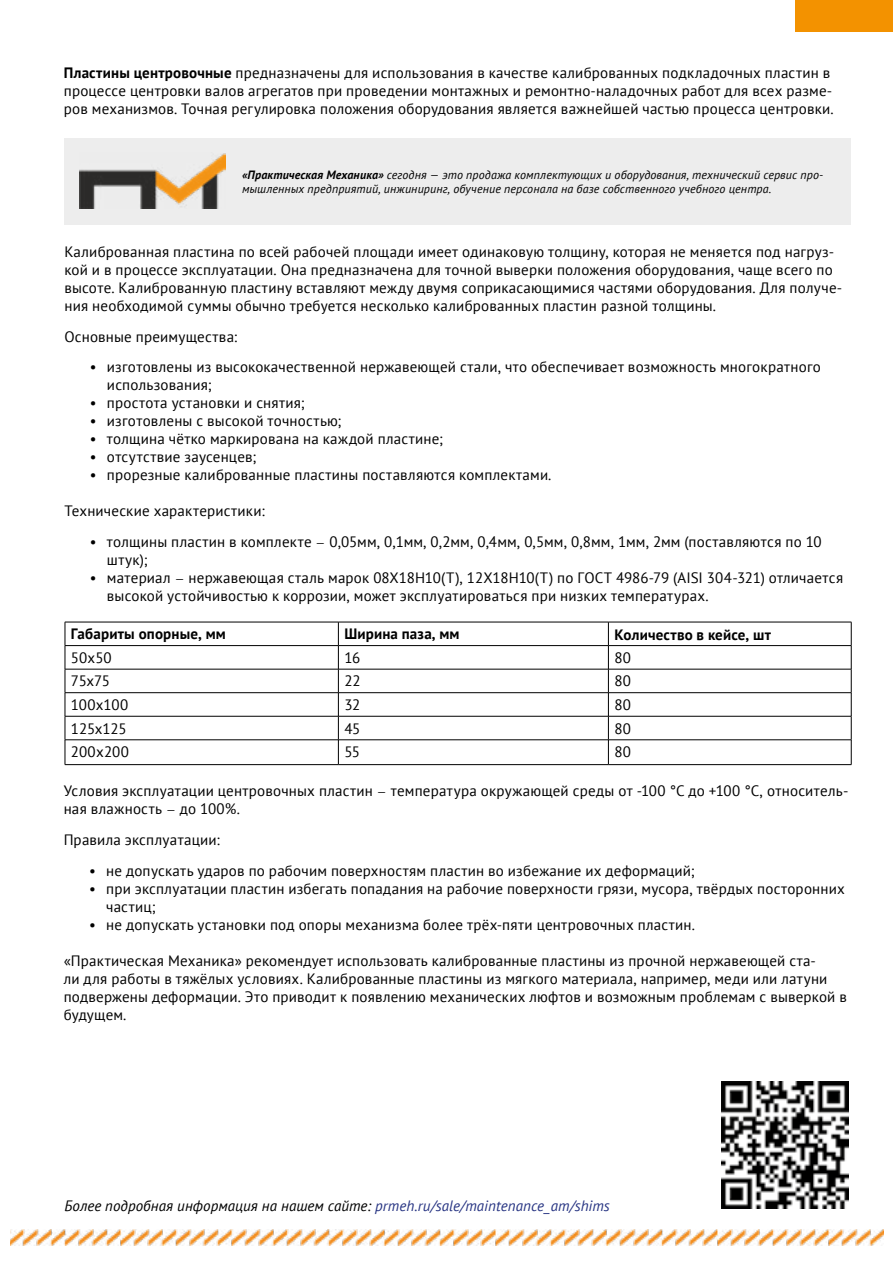
<style>
.page{position:relative;width:893px;height:1263px;background:#fff}
.page>*{position:absolute;margin:0;border:0;box-sizing:border-box;transform-origin:0 0}
.t1{font:15px/18px "PT Sans";letter-spacing:.015em;color:#000}
.t2{font:italic 15px "PT Sans";letter-spacing:.005em;color:#000}
.t3{font:700 15px "PT Sans";letter-spacing:.01em;color:#000}
.t4{font:15px "PT Sans";letter-spacing:-.01em;color:#000}
.t5{font:italic 12px/14.4px "PT Sans";letter-spacing:.01em;color:#000}
.s1{font-weight:700}
.s2{font-size:12px}
.s3{color:#283583}
</style>
<div class="page">
<div style="left:795px;top:0;width:98px;height:32px;background:#f39200"></div>
<img style="left:10px;top:1230px;width:873px;height:15px">
<div style="left:64px;top:138px;width:786px;height:87px;background:#ededed"></div>
<img style="left:79px;top:153px;width:146px;height:56px">
<hr style="left:65px;top:622px;width:273px;height:1px;background:#000">
<hr style="left:338px;top:622px;width:270px;height:1px;background:#000">
<hr style="left:608px;top:622px;width:243px;height:1px;background:#000">
<hr style="left:65px;top:645px;width:273px;height:1px;background:#000">
<hr style="left:338px;top:645px;width:270px;height:1px;background:#000">
<hr style="left:608px;top:645px;width:243px;height:1px;background:#000">
<hr style="left:65px;top:669px;width:273px;height:1px;background:#000">
<hr style="left:338px;top:669px;width:270px;height:1px;background:#000">
<hr style="left:608px;top:669px;width:243px;height:1px;background:#000">
<hr style="left:65px;top:692px;width:273px;height:1px;background:#000">
<hr style="left:338px;top:692px;width:270px;height:1px;background:#000">
<hr style="left:608px;top:692px;width:243px;height:1px;background:#000">
<hr style="left:65px;top:716px;width:273px;height:1px;background:#000">
<hr style="left:338px;top:716px;width:270px;height:1px;background:#000">
<hr style="left:608px;top:716px;width:243px;height:1px;background:#000">
<hr style="left:65px;top:739px;width:273px;height:1px;background:#000">
<svg style="left:65px;top:622px;width:1px;height:142px"></svg>
<hr style="left:338px;top:739px;width:270px;height:1px;background:#000">
<svg style="left:338px;top:622px;width:1px;height:142px"></svg>
<hr style="left:608px;top:739px;width:243px;height:1px;background:#000">
<svg style="left:608px;top:622px;width:1px;height:142px"></svg>
<svg style="left:851px;top:622px;width:1px;height:142px"></svg>
<hr style="left:65px;top:764px;width:273px;height:1px;background:#000">
<hr style="left:338px;top:764px;width:270px;height:1px;background:#000">
<hr style="left:608px;top:764px;width:243px;height:1px;background:#000">
<img style="left:721px;top:1081px;width:128px;height:128px">
<p class="t1" style="left:64px;top:63px;width:771px"><span class="s1">Пластины центровочные</span> предназначены для использования в качестве калиброванных подкладочных пластин в процессе центровки валов агрегатов при проведении монтажных и ремонтно-наладочных работ для всех разме&shy;ров механизмов. Точная регулировка положения оборудования является важнейшей частью процесса центровки.</p>
<p class="t5" style="left:242px;top:167px;width:583px"><span class="s1">«Практическая Механика»</span> сегодня — это продажа комплектующих и оборудования, технический сервис про&shy;мышленных предприятий, инжиниринг, обучение персонала на базе собственного учебного центра.</p>
<p class="t1" style="left:64px;top:242px;width:779px">Калиброванная пластина по всей рабочей площади имеет одинаковую толщину, которая не меняется под нагруз&shy;кой и в процессе эксплуатации. Она предназначена для точной выверки положения оборудования, чаще всего по высоте. Калиброванную пластину вставляют между двумя соприкасающимися частями оборудования. Для получе&shy;ния необходимой суммы обычно требуется несколько калиброванных пластин разной толщины.</p>
<p class="t1" style="left:64px;top:327px;width:174px">Основные преимущества:</p>
<p class="t1" style="left:107px;top:358px;width:715px;text-indent:-17px">• изготовлены из высококачественной нержавеющей стали, что обеспечивает возможность многократного использования;</p>
<p class="t1" style="left:90px;top:394px;width:216px">• простота установки и снятия;</p>
<p class="t1" style="left:90px;top:412px;width:253px">• изготовлены с высокой точностью;</p>
<p class="t1" style="left:90px;top:430px;width:355px">• толщина чётко маркирована на каждой пластине;</p>
<p class="t1" style="left:90px;top:448px;width:168px">• отсутствие заусенцев;</p>
<p class="t1" style="left:90px;top:466px;width:463px">• прорезные калиброванные пластины поставляются комплектами.</p>
<p class="t1" style="left:64px;top:502px;width:202px">Технические характеристики:</p>
<p class="t1" style="left:107px;top:533px;width:716px;text-indent:-17px">• толщины пластин в комплекте <span class="s2">—</span> 0,05мм, 0,1мм, 0,2мм, 0,4мм, 0,5мм, 0,8мм, 1мм, 2мм (поставляются по 10 штук);</p>
<p class="t1" style="left:107px;top:569px;width:738px;text-indent:-17px">• материал <span class="s2">—</span> нержавеющая сталь марок 08Х18Н10(Т), 12Х18Н10(Т) по ГОСТ 4986-79 (AISI 304-321) отличается высокой устойчивостью к коррозии, может эксплуатироваться при низких температурах.</p>
<p class="t3" style="left:71px;top:624px;width:156px">Габариты опорные, мм</p>
<p class="t3" style="left:344px;top:624px;width:117px">Ширина паза, мм</p>
<p class="t3" style="left:614px;top:624px;width:158px">Количество в кейсе, шт</p>
<p class="t1" style="left:71px;top:648px;width:42px">50х50</p>
<p class="t1" style="left:344px;top:648px;width:18px">16</p>
<p class="t1" style="left:614px;top:648px;width:18px">80</p>
<p class="t1" style="left:71px;top:672px;width:41px">75х75</p>
<p class="t1" style="left:344px;top:672px;width:18px">22</p>
<p class="t1" style="left:614px;top:672px;width:18px">80</p>
<p class="t1" style="left:71px;top:695px;width:59px">100х100</p>
<p class="t1" style="left:344px;top:695px;width:17px">32</p>
<p class="t1" style="left:614px;top:695px;width:18px">80</p>
<p class="t4" style="left:71px;top:719px;width:57px">125х125</p>
<p class="t1" style="left:344px;top:719px;width:17px">45</p>
<p class="t1" style="left:614px;top:719px;width:18px">80</p>
<p class="t1" style="left:71px;top:742px;width:59px">200х200</p>
<p class="t1" style="left:344px;top:742px;width:17px">55</p>
<p class="t1" style="left:614px;top:742px;width:18px">80</p>
<p class="t1" style="left:64px;top:782px;width:786px">Условия эксплуатации центровочных пластин <span class="s2">—</span> температура окружающей среды от -100 °C до +100 °C, относитель&shy;ная влажность <span class="s2">—</span> до 100%.</p>
<p class="t1" style="left:64px;top:830px;width:157px">Правила эксплуатации:</p>
<p class="t1" style="left:89px;top:861px;width:607px">• не допускать ударов по рабочим поверхностям пластин во избежание их деформаций;</p>
<p class="t1" style="left:106px;top:879px;width:740px;text-indent:-17px">• при эксплуатации пластин избегать попадания на рабочие поверхности грязи, мусора, твёрдых посторонних частиц;</p>
<p class="t1" style="left:89px;top:915px;width:607px">• не допускать установки под опоры механизма более трёх-пяти центровочных пластин.</p>
<p class="t1" style="left:64px;top:951px;width:785px">«Практическая Механика» рекомендует использовать калиброванные пластины из прочной нержавеющей ста-<br>ли для работы в тяжёлых условиях. Калиброванные пластины из мягкого материала, например, меди или латуни подвержены деформации. Это приводит к появлению механических люфтов и возможным проблемам с выверкой в будущем.</p>
<p class="t2" style="left:65px;top:1196px;width:547px">Более подробная информация на нашем сайте: <span class="s3">prmeh.ru/sale/maintenance_am/shims</span></p>
</div>
